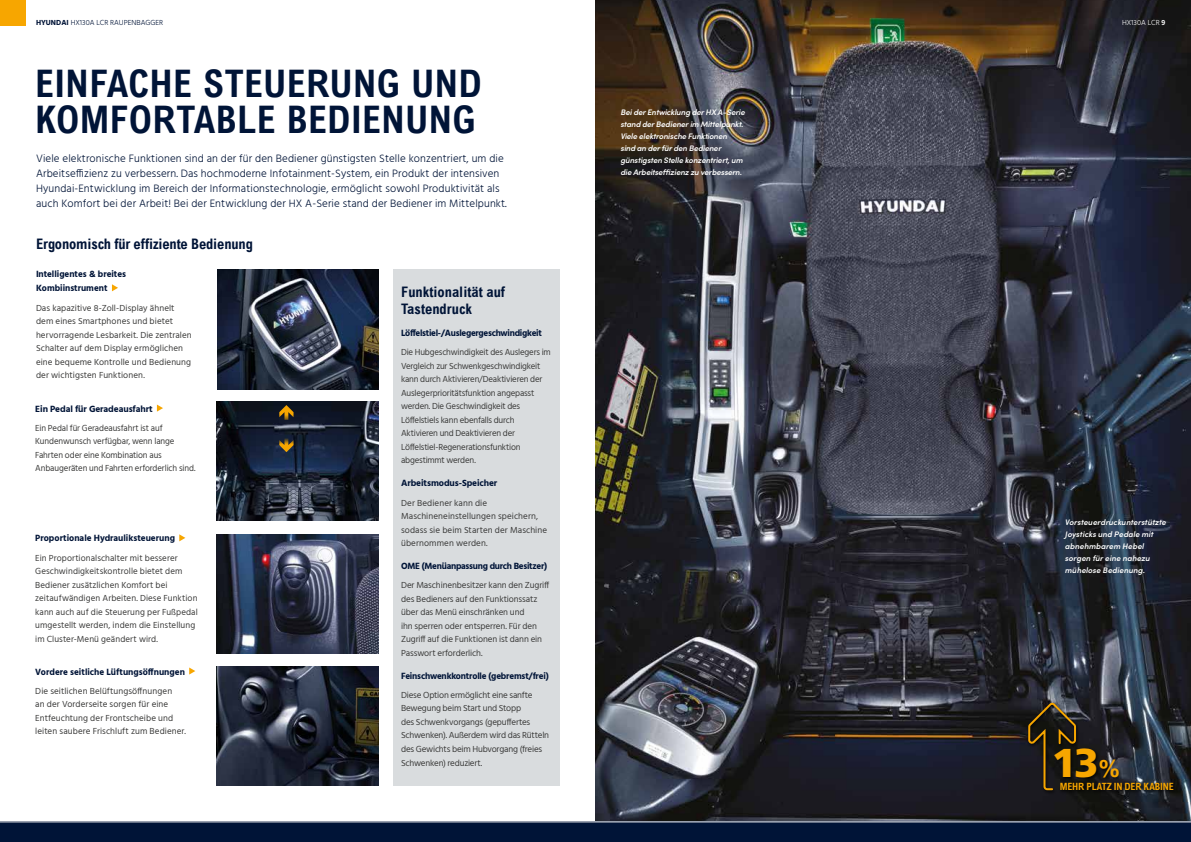
<style>
.page{position:relative;width:1191px;height:842px;background:#fff}
.page>*{position:absolute;margin:0;border:0;box-sizing:border-box;transform-origin:0 0}
.t1{font:900 40.2px "Frutiger LT Std";color:#f7a600}
.t2{font:700 condensed 38px/36px "Arial";letter-spacing:.01em;color:#001437}
.t3{font:700 condensed 14.5px/17px "Arial";letter-spacing:-.01em;color:#001437}
.t4{font:300 11px/15px "Hind";letter-spacing:.01em;color:#001437}
.t5{font:700 condensed 10px "Arial";letter-spacing:-.02em;color:#f7a600}
.t6{font:700 9.2px/14px "Hind";letter-spacing:-.01em;color:#001437}
.t7{font:700 9.2px "Hind";letter-spacing:-.03em;color:#001437}
.t8{font:9px/13.5px "Hind";letter-spacing:-.01em;color:#3c3c3b}
.t9{font:9px/13.5px "Hind";letter-spacing:.01em;color:#3c3c3b}
.t10{font:italic 600 8px/12px "Sofia Pro";letter-spacing:-.015em;color:#fff}
.t11{font:italic 600 8px/12px "Sofia Pro";letter-spacing:.005em;color:#fff}
.t12{font:300 7.5px "Hind";color:#001437}
.t13{font:300 7.5px "Hind";color:#fff}
.s1{font-weight:700}
.s2{font-weight:600}
.s3{font-weight:700;font-size:24.2px}
</style>
<div class="page">
<img style="left:595px;top:0;width:596px;height:821px">
<div style="left:393px;top:269px;width:166px;height:516px;background:#d9dcde"></div>
<svg style="left:0;top:821px;width:1191px;height:21px;background:#0c1f40"></svg>
<svg style="left:112px;top:284px;width:6px;height:7px"></svg>
<img style="left:217px;top:269px;width:161px;height:120px">
<img style="left:217px;top:402px;width:161px;height:119px">
<img style="left:217px;top:534px;width:161px;height:119px">
<svg style="left:157px;top:405px;width:6px;height:7px"></svg>
<svg style="left:179px;top:534px;width:6px;height:7px"></svg>
<img style="left:217px;top:666px;width:161px;height:119px">
<svg style="left:189px;top:667px;width:6px;height:7px"></svg>
<div style="left:1026px;top:701px;width:151px;height:94px;background:#000;opacity:.89"></div>
<svg style="left:1026px;top:701px;width:51px;height:91px;background:#2e2619"></svg>
<svg style="left:279px;top:405px;width:14px;height:15px"></svg>
<svg style="left:279px;top:437px;width:14px;height:15px"></svg>
<div style="left:0;top:0;width:26px;height:26px;background:#f7a600"></div>
<p class="t12" style="left:36px;top:17px;width:129px"><span class="s1">HYUNDAI</span> HX130A LCR RAUPENBAGGER</p>
<h2 class="t2" style="left:35px;top:66px;width:448px">EINFACHE STEUERUNG UND<br>KOMFORTABLE BEDIENUNG</h2>
<p class="t4" style="left:36px;top:151px;width:472px">Viele elektronische Funktionen sind an der für den Bediener günstigsten Stelle konzentriert, um die Arbeitseffizienz zu verbessern. Das hochmoderne Infotainment-System, ein Produkt der intensiven Hyundai-Entwicklung im Bereich der Informationstechnologie, ermöglicht sowohl Produktivität als auch Komfort bei der Arbeit! Bei der Entwicklung der HX A-Serie stand der Bediener im Mittelpunkt.</p>
<h3 class="t3" style="left:36px;top:236px;width:218px">Ergonomisch für effiziente Bedienung</h3>
<p class="t6" style="left:36px;top:267px;width:92px">Intelligentes &amp; breites<br>Kombiinstrument</p>
<p class="t9" style="left:36px;top:301px;width:157px">Das kapazitive 8-Zoll-Display ähnelt dem eines Smartphones und bietet hervorragende Lesbarkeit. Die zentralen Schalter auf dem Display ermöglichen eine bequeme Kontrolle und Bedienung der wichtigsten Funktionen.</p>
<p class="t6" style="left:35px;top:401px;width:119px">Ein Pedal für Geradeausfahrt</p>
<p class="t8" style="left:35px;top:421px;width:162px">Ein Pedal für Geradeausfahrt ist auf Kundenwunsch verfügbar, wenn lange Fahrten oder eine Kombination aus Anbaugeräten und Fahrten erforderlich sind.</p>
<p class="t6" style="left:35px;top:531px;width:141px">Proportionale Hydrauliksteuerung</p>
<p class="t9" style="left:35px;top:551px;width:164px">Ein Proportionalschalter mit besserer Geschwindigkeitskontrolle bietet dem Bediener zusätzlichen Komfort bei zeitaufwändigen Arbeiten. Diese Funktion kann auch auf die Steuerung per Fußpedal umgestellt werden, indem die Einstellung im Cluster-Menü geändert wird.</p>
<p class="t6" style="left:35px;top:664px;width:151px">Vordere seitliche Lüftungsöffnungen</p>
<p class="t9" style="left:35px;top:684px;width:152px">Die seitlichen Belüftungsöffnungen<br>an der Vorderseite sorgen für eine Entfeuchtung der Frontscheibe und leiten saubere Frischluft zum Bediener.</p>
<h3 class="t3" style="left:401px;top:283px;width:105px">Funktionalität auf<br>Tastendruck</h3>
<p class="t7" style="left:401px;top:328px;width:142px">Löffelstiel-/Auslegergeschwindigkeit</p>
<p class="t8" style="left:401px;top:346px;width:151px">Die Hubgeschwindigkeit des Auslegers im Vergleich zur Schwenkgeschwindigkeit kann durch Aktivieren/Deaktivieren der Auslegerprioritätsfunktion angepasst werden. Die Geschwindigkeit des Löffelstiels kann ebenfalls durch Aktivieren und Deaktivieren der Löffelstiel-Regenerationsfunktion abgestimmt werden.</p>
<p class="t6" style="left:401px;top:476px;width:98px">Arbeitsmodus-Speicher</p>
<p class="t9" style="left:401px;top:496px;width:147px">Der Bediener kann die<br>Maschineneinstellungen speichern, sodass sie beim Starten der Maschine übernommen werden.</p>
<p class="t7" style="left:401px;top:561px;width:147px">OME (Menüanpassung durch Besitzer)</p>
<p class="t8" style="left:401px;top:579px;width:150px">Der Maschinenbesitzer kann den Zugriff des Bedieners auf den Funktionssatz über das Menü einschränken und<br>ihn sperren oder entsperren. Für den Zugriff auf die Funktionen ist dann ein Passwort erforderlich.</p>
<p class="t6" style="left:401px;top:669px;width:149px">Feinschwenkkontrolle (gebremst/frei)</p>
<p class="t8" style="left:401px;top:689px;width:149px">Diese Option ermöglicht eine sanfte Bewegung beim Start und Stopp<br>des Schwenkvorgangs (gepuffertes Schwenken). Außerdem wird das Rütteln des Gewichts beim Hubvorgang (freies Schwenken) reduziert.</p>
<p class="t10" style="left:621px;top:106px;width:126px">Bei der Entwicklung der HX A-Serie stand der Bediener im Mittelpunkt.<br>Viele elektronische Funktionen<br>sind an der für den Bediener günstigsten Stelle konzentriert, um die Arbeitseffizienz zu verbessern.</p>
<p class="t13" style="left:1122px;top:17px;width:45px">HX130A LCR <span class="s2">9</span></p>
<p class="t11" style="left:1065px;top:516px;width:102px">Vorsteuerdruckunterstützte<br>Joysticks und Pedale mit abnehmbarem Hebel sorgen für eine nahezu mühelose Bedienung.</p>
<h1 class="t1" style="left:1051px;top:738px;width:71px">13<span class="s3">%</span></h1>
<p class="t5" style="left:1060px;top:781px;width:115px">MEHR PLATZ IN DER KABINE</p>
</div>
